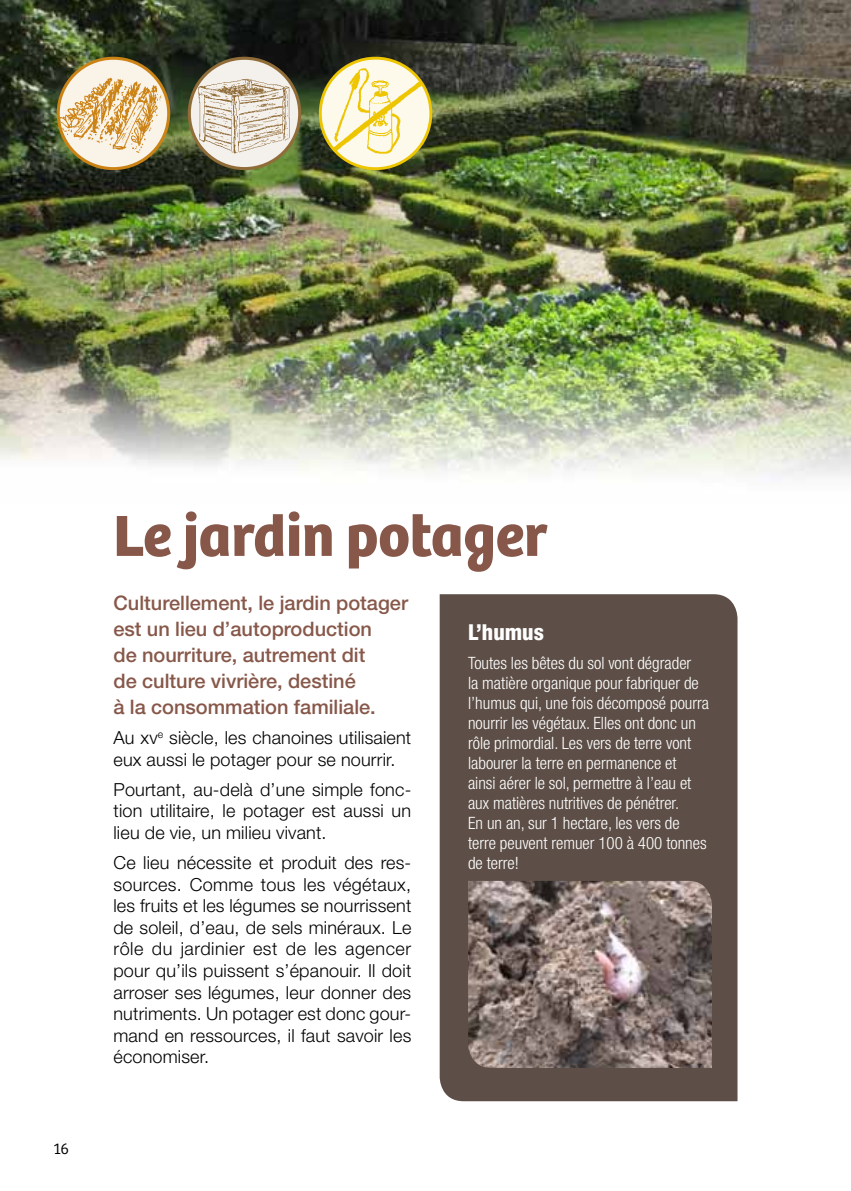
<style>
.page{position:relative;width:851px;height:1191px;background:#fff}
.page>*{position:absolute;margin:0;border:0;box-sizing:border-box;transform-origin:0 0}
.t1{font:700 60px "Bree";color:#87584a}
.t2{font:800 condensed 22px "Helvetica Neue LT";color:#fff}
.t3{font:500 20px/26px "Helvetica Neue LT";color:#87584a}
.t4{font:300 18px/21.6px "Helvetica Neue LT";letter-spacing:.01em;color:#000;text-align:justify}
.t5{font:300 condensed 17px/20px "Helvetica Neue LT";color:#fff}
.t6{font:300 16px "Bree";color:#000}
</style>
<div class="page">
<img style="left:0;top:0;width:850px;height:479px">
<img style="left:58px;top:59px;width:111px;height:105px">
<div style="left:57px;top:57px;width:113px;height:113px;border:3px solid #cc8316;border-radius:50%"></div>
<svg style="left:189px;top:58px;width:110px;height:111px"></svg>
<img style="left:191px;top:70px;width:108px;height:88px">
<div style="left:188px;top:57px;width:113px;height:113px;border:3px solid #906c39;border-radius:50%"></div>
<img style="left:322px;top:58px;width:109px;height:111px">
<div style="left:319px;top:57px;width:113px;height:113px;border:3px solid #edc500;border-radius:50%"></div>
<div style="left:439px;top:594px;width:298px;height:507px;background:#5d4f47"></div>
<img style="left:468px;top:881px;width:243px;height:187px">
<p class="t6" style="left:54px;top:1139px;width:17px">16</p>
<h1 class="t1" style="left:113px;top:499px;width:435px">Le jardin potager</h1>
<p class="t3" style="left:113px;top:589px;width:296px">Culturellement, le jardin potager est un lieu d’autoproduction<br>de nourriture, autrement dit<br>de culture vivrière, destiné<br>à la consommation familiale.</p>
<p class="t4" style="left:113px;top:726px;width:299px">Au xv<sup>e</sup> siècle, les chanoines utilisaient eux aussi le potager pour se nourrir.</p>
<p class="t4" style="left:113px;top:778px;width:299px">Pourtant, au-delà d’une simple fonc&shy;tion utilitaire, le potager est aussi un lieu de vie, un milieu vivant.</p>
<p class="t4" style="left:113px;top:851px;width:299px">Ce lieu nécessite et produit des res&shy;sources. Comme tous les végétaux, les fruits et les légumes se nourrissent de soleil, d’eau, de sels minéraux. Le rôle du jardinier est de les agencer pour qu’ils puissent s’épanouir. Il doit arroser ses légumes, leur donner des nutriments. Un potager est donc gour&shy;mand en ressources, il faut savoir les économiser.</p>
<p class="t2" style="left:468px;top:619px;width:77px">L’humus</p>
<p class="t5" style="left:468px;top:653px;width:242px">Toutes les bêtes du sol vont dégrader<br>la matière organique pour fabriquer de l’humus qui, une fois décomposé pourra nourrir les végétaux. Elles ont donc un rôle primordial. Les vers de terre vont labourer la terre en permanence et<br>ainsi aérer le sol, permettre à l’eau et aux matières nutritives de pénétrer.<br>En un an, sur 1 hectare, les vers de terre peuvent remuer 100 à 400 tonnes de terre!</p>
</div>
